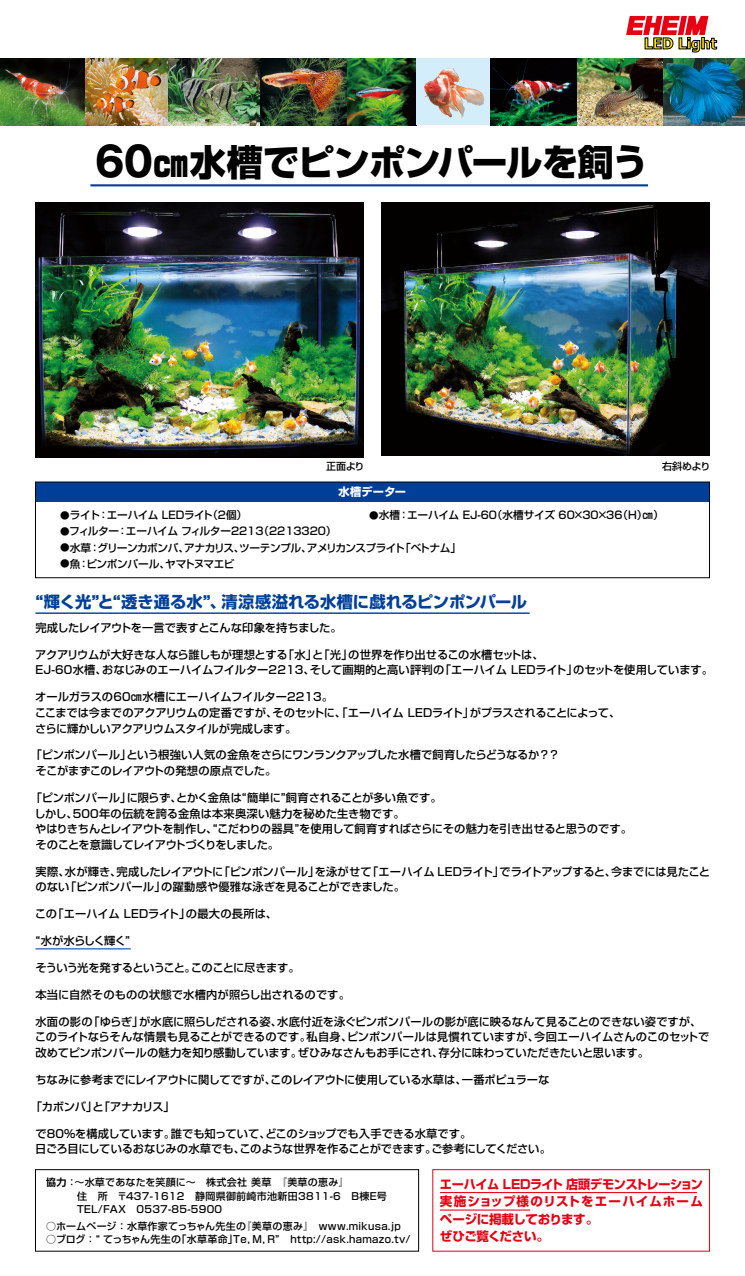
<style>
.page{position:relative;width:745px;height:1276px;background:#fff}
.page>*{position:absolute;margin:0;border:0;box-sizing:border-box;transform-origin:0 0}
.t1{font:700 40.62px "Gothic MB101 Pr 6";color:#000;scale:.95 1}
.t2{font:800 36.25px "Shin Go Pr 6";letter-spacing:-.025em;color:#000}
.t3{font:700 16.25px "Shin Go Pr 6";color:#003f98}
.t4{font:700 15.12px "Tahoma";color:#ffe100}
.t5{font:700 12.5px/17.5px "Shin Go Pr 5";letter-spacing:-.02em;color:#e60012}
.t6{font:500 11.25px/15.6px "Shin Go Pr 6";letter-spacing:-.015em;color:#000}
.t7{font:500 11.25px/15.6px "Shin Go Pr 6";letter-spacing:-.035em;color:#000}
.t8{font:500 11.25px/15.6px "Shin Go Pr 6";letter-spacing:.005em;color:#000}
.t9{font:500 11.25px "Shin Go Pr 6";letter-spacing:.01em;color:#000}
.t10{font:500 11.25px "Shin Go Pr 6";letter-spacing:-.045em;color:#000}
.t11{font:500 11.25px "Shin Go Pr 6";letter-spacing:-.065em;color:#000}
.t12{font:500 11.25px "Shin Go Pr 6";letter-spacing:.02em;color:#000}
.t13{font:500 11.25px "Shin Go Pr 6";letter-spacing:-.04em;color:#000}
.t14{font:700 11.25px "Shin Go Pr 6";color:#fff}
.t15{font:500 10.75px "Shin Go Pr 5";letter-spacing:-.035em;color:#000}
.t16{font:500 10.75px "Shin Go Pr 5";color:#000}
.t17{font:500 10.75px "Shin Go Pr 5";letter-spacing:-.015em;color:#000}
.t18{font:500 10.75px "Shin Go Pr 5";letter-spacing:-.065em;color:#000}
.t19{font:500 10.75px "Shin Go Pr 5";letter-spacing:-.055em;color:#000}
.t20{font:500 10.75px "Shin Go Pr 5";letter-spacing:-.085em;color:#000}
.t21{font:500 10px/13.8px "Shin Go Pr 5";letter-spacing:.03em;color:#000}
.t22{font:500 10px "Shin Go Pr 5";letter-spacing:-.035em;color:#000}
.t23{font:700 10px "Shin Go Pr 5 De";color:#000}
.t24{font:500 9.5px "Shin Go Pr 5";color:#000}
.s1{font-family:"Shin Go Pr 5";font-weight:500}
</style>
<div class="page">
<svg style="left:626px;top:16px;width:90px;height:36px"></svg>
<hr style="left:90px;top:184px;width:557px;height:2px;background:#003f98">
<hr style="left:35px;top:612px;width:494px;height:2px;background:#003f98">
<div style="left:35px;top:482px;width:674px;height:19px;background:#003f98"></div>
<div style="left:35px;top:1169px;width:384px;height:82px;border:1px solid #000"></div>
<div style="left:432px;top:1169px;width:277px;height:82px;border:1px solid #e60012"></div>
<hr style="left:439px;top:1192px;width:257px;height:1px;background:#e60012">
<hr style="left:439px;top:1209px;width:91px;height:1px;background:#e60012">
<img style="left:35px;top:202px;width:328px;height:255px">
<img style="left:381px;top:202px;width:328px;height:254px">
<hr style="left:35px;top:948px;width:96px;height:1px;background:#003f98">
<img style="left:0;top:58px;width:416px;height:67px">
<div style="left:416px;top:58px;width:74px;height:67px;background:#d3edfb"></div>
<img style="left:424px;top:68px;width:59px;height:50px">
<img style="left:490px;top:58px;width:87px;height:67px">
<img style="left:577px;top:58px;width:167px;height:67px">
<h3 class="t4" style="left:643px;top:33px;width:74px">LED Light</h3>
<h1 class="t1" style="left:95px;top:128px;width:63px">60</h1>
<h2 class="t2" style="left:153px;top:133px;width:497px">㎝水槽でピンポンパールを飼う</h2>
<p class="t21" style="left:326px;top:458px;width:40px">正面より</p>
<p class="t14" style="left:338px;top:483px;width:69px">水槽データー</p>
<p class="t21" style="left:661px;top:458px;width:50px">右斜めより</p>
<p class="t15" style="left:70px;top:506px;width:32px">ライト</p>
<p class="t15" style="left:107px;top:506px;width:107px">エーハイム LEDライト</p>
<p class="t24" style="left:60px;top:507px;width:11px">●</p>
<p class="t15" style="left:98px;top:506px;width:12px">：</p>
<p class="t16" style="left:258px;top:522px;width:80px">)2213320(</p>
<p class="t15" style="left:69px;top:522px;width:52px">フィルター</p>
<p class="t15" style="left:126px;top:522px;width:139px">エーハイムフィルター2213</p>
<p class="t24" style="left:60px;top:523px;width:11px">●</p>
<p class="t15" style="left:117px;top:522px;width:12px">：</p>
<p class="t16" style="left:491px;top:506px;width:132px">（水槽サイズ 60×30×36</p>
<p class="t15" style="left:617px;top:506px;width:48px">（ H ㎝） (</p>
<p class="t17" style="left:407px;top:506px;width:91px">エーハイム EJ-60</p>
<p class="t15" style="left:398px;top:506px;width:12px">：</p>
<p class="t15" style="left:239px;top:539px;width:74px">ツーテンプル、</p>
<p class="t18" style="left:307px;top:539px;width:99px">アメリカンスプライト</p>
<p class="t19" style="left:98px;top:539px;width:93px">グリーンカボンバ、</p>
<p class="t15" style="left:400px;top:539px;width:62px">「ベトナム「</p>
<p class="t15" style="left:70px;top:539px;width:23px">水草</p>
<p class="t15" style="left:184px;top:539px;width:62px">アナカリス、</p>
<p class="t24" style="left:60px;top:540px;width:11px">●</p>
<p class="t15" style="left:89px;top:539px;width:12px">：</p>
<p class="t15" style="left:87px;top:555px;width:85px">ピンポンパール、</p>
<p class="t15" style="left:70px;top:555px;width:12px">魚</p>
<p class="t20" style="left:165px;top:555px;width:71px">ヤマトヌマエビ</p>
<p class="t24" style="left:60px;top:556px;width:11px">●</p>
<p class="t15" style="left:78px;top:555px;width:12px">：</p>
<h3 class="t3" style="left:221px;top:589px;width:307px">清涼感溢れる水槽に戯れるピンポンパール</h3>
<h3 class="t3" style="left:35px;top:589px;width:191px">“輝く光と” “透き通る水”、</h3>
<p class="t6" style="left:35px;top:619px;width:307px">完成したレイアウトを一言で表すとこんな印象を持ちました。</p>
<p class="t6" style="left:283px;top:646px;width:71px">「水 「と」 光」</p>
<p class="t6" style="left:35px;top:646px;width:254px">アクアリウムが大好きな人なら誰しもが理想とする</p>
<p class="t6" style="left:348px;top:646px;width:197px">の世界を作り出せるこの水槽セットは、</p>
<p class="t6" style="left:439px;top:662px;width:139px">「エーハイム LEDライト」</p>
<p class="t12" style="left:309px;top:661px;width:136px">そして画期的と高い評判の</p>
<p class="t6" style="left:573px;top:662px;width:141px">のセットを使用しています。</p>
<p class="t6" style="left:35px;top:662px;width:73px">EJ-60水槽、</p>
<p class="t6" style="left:35px;top:688px;width:299px">オールガラスの60㎝水槽にエーハイムフイルター２２１３。</p>
<p class="t6" style="left:102px;top:662px;width:214px">おなじみのエーハイムフイルター２２１３、</p>
<p class="t10" style="left:469px;top:703px;width:152px">がプラスされることによって、</p>
<p class="t6" style="left:35px;top:704px;width:263px">ここまでは今までのアクアリウムの定番ですが、<br>さらに輝かしいアクアリウムスタイルが完成します。</p>
<p class="t7" style="left:126px;top:747px;width:434px">という根強い人気の金魚をさらにワンランクアップした水槽で飼育したらどうなるか??</p>
<p class="t6" style="left:272px;top:704px;width:203px">そのセットに、「エーハイム LEDライト」</p>
<p class="t6" style="left:35px;top:747px;width:242px;text-indent:-5px">「ピンポンパール」<br>そこがまずこのレイアウトの発想の原点でした。</p>
<p class="t6" style="left:176px;top:789px;width:267px">とかく金魚は“簡単に”飼育されることが多い魚です。</p>
<p class="t8" style="left:73px;top:789px;width:333px;text-indent:-42px">「ピンポンパール」<br>500年の伝統を誇る金魚は本来奥深い魅力を秘めた生き物です。</p>
<p class="t6" style="left:127px;top:789px;width:56px">に限らず、</p>
<p class="t7" style="left:34px;top:805px;width:598px">しかし、<br>やはりきちんとレイアウトを制作し、“こだわりの器具”を使用して飼育すればさらにその魅力を引き出せると思うのです。そのことを意識してレイアウトづくりをしました。</p>
<p class="t6" style="left:610px;top:863px;width:100px">今までには見たこと</p>
<p class="t13" style="left:116px;top:862px;width:108px">完成したレイアウトに</p>
<p class="t7" style="left:499px;top:863px;width:118px">でライトアップすると、</p>
<p class="t6" style="left:218px;top:863px;width:102px">「ピンポンパール」</p>
<p class="t6" style="left:367px;top:863px;width:138px">「エーハイム LEDライト」</p>
<p class="t6" style="left:315px;top:863px;width:58px">を泳がせて</p>
<p class="t6" style="left:65px;top:863px;width:58px">水が輝き、</p>
<p class="t6" style="left:35px;top:863px;width:36px">実際、</p>
<p class="t6" style="left:161px;top:878px;width:245px">の躍動感や優雅な泳ぎを見ることができました。</p>
<p class="t6" style="left:65px;top:878px;width:102px">「ピンポンパール」</p>
<p class="t6" style="left:35px;top:878px;width:35px">のない</p>
<p class="t6" style="left:53px;top:905px;width:139px">「エーハイム LEDライト」</p>
<p class="t12" style="left:186px;top:904px;width:93px">の最大の長所は、</p>
<p class="t6" style="left:35px;top:905px;width:23px">この</p>
<p class="t11" style="left:35px;top:931px;width:96px">“水が水らしく輝く“</p>
<p class="t11" style="left:35px;top:958px;width:162px">そういう光を発するということ。</p>
<p class="t9" style="left:35px;top:985px;width:316px">本当に自然そのものの状態で水槽内が照らし出されるのです。</p>
<p class="t6" style="left:277px;top:1013px;width:425px">水底付近を泳ぐピンポンパールの影が底に映るなんて見ることのできない姿ですが、</p>
<p class="t13" style="left:191px;top:958px;width:110px">このことに尽きます。</p>
<p class="t6" style="left:139px;top:1013px;width:144px">が水底に照らしだされる姿、</p>
<p class="t6" style="left:88px;top:1013px;width:57px">「ゆらぎ」</p>
<p class="t6" style="left:35px;top:1013px;width:59px">水面の影の</p>
<p class="t8" style="left:347px;top:1028px;width:193px">ピンポンパールは見慣れていますが、</p>
<p class="t6" style="left:306px;top:1028px;width:47px">私自身、</p>
<p class="t6" style="left:35px;top:1028px;width:277px">このライトならそんな情景も見ることができるのです。</p>
<p class="t6" style="left:534px;top:1028px;width:176px">今回エーハイムさんのこのセットで</p>
<p class="t6" style="left:35px;top:1044px;width:268px">改めてピンポンパールの魅力を知り感動しています。</p>
<p class="t6" style="left:297px;top:1044px;width:147px">ぜひみなさんもお手にされ、</p>
<p class="t6" style="left:438px;top:1044px;width:212px">存分に味わっていただきたいと思います。</p>
<p class="t6" style="left:461px;top:1071px;width:89px">一番ポピュラーな</p>
<p class="t6" style="left:35px;top:1071px;width:242px">ちなみに参考までにレイアウトに関してですが、</p>
<p class="t7" style="left:31px;top:1098px;width:145px">「カボンバ 「と」 アナカリス「</p>
<p class="t6" style="left:265px;top:1125px;width:207px">どこのショップでも入手できる水草です。</p>
<p class="t6" style="left:270px;top:1071px;width:197px">このレイアウトに使用している水草は、</p>
<p class="t6" style="left:35px;top:1125px;width:141px">で８０％を構成しています。</p>
<p class="t6" style="left:171px;top:1125px;width:101px">誰でも知っていて、</p>
<p class="t10" style="left:431px;top:1139px;width:121px">ご参考にしてください。</p>
<p class="t6" style="left:239px;top:1140px;width:198px">このような世界を作ることができます。</p>
<p class="t6" style="left:35px;top:1140px;width:211px">日ごろ目にしているおなじみの水草でも、</p>
<p class="t21" style="left:74px;top:1174px;width:276px">～水草であなたを笑顔に～　株式会社美草　『美草の恵み『</p>
<p class="t23" style="left:46px;top:1174px;width:32px">協力<span class="s1">：</span></p>
<p class="t21" style="left:136px;top:1188px;width:251px;text-indent:-90px">　　　住　所　〒437-1612　静岡県御前崎市池新田3811-6　B棟E号<br>0537-85-5900</p>
<p class="t21" style="left:46px;top:1201px;width:82px">　　　ＴＥＬＦＡＸ</p>
<p class="t21" style="left:98px;top:1201px;width:6px">/</p>
<p class="t21" style="left:241px;top:1218px;width:160px">『美草の恵み』　www.mikusa.jp</p>
<p class="t21" style="left:233px;top:1218px;width:179px;text-indent:-187px">○ホームページ：水草作家てっちゃん先生の<br>Te M， R， ”　http://ask.hamazo.tv/</p>
<p class="t22" style="left:46px;top:1231px;width:136px">○ブログ：“ てっちゃん先生の</p>
<p class="t21" style="left:176px;top:1231px;width:63px">「水草革命」</p>
<p class="t5" style="left:439px;top:1174px;width:264px">エーハイム LEDライト店頭デモンストレーション実施ショップ様のリストをエーハイムホームページに掲載しております。<br>ぜひご覧ください。</p>
</div>
